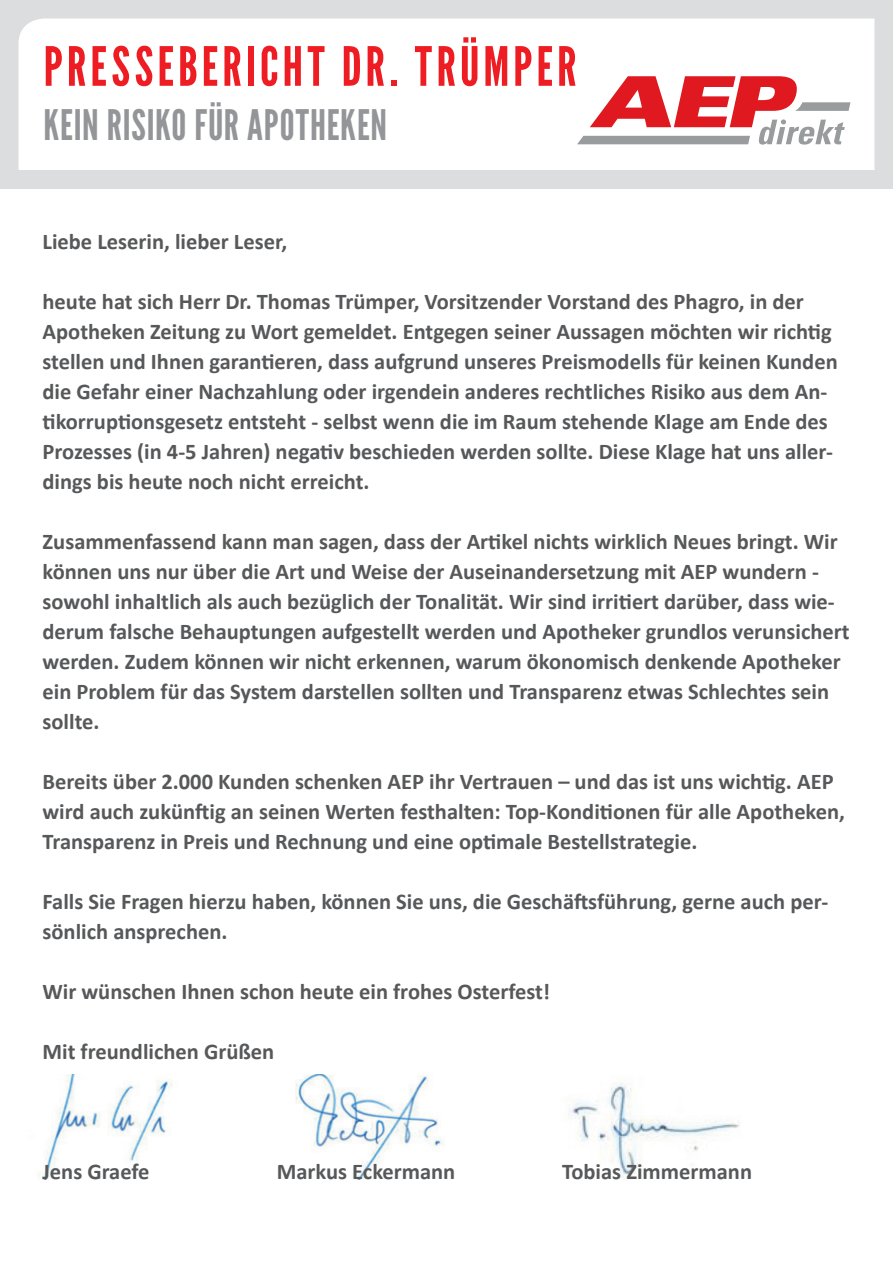
<style>
.page{position:relative;width:893px;height:1263px;background:#fff}
.page>*{position:absolute;margin:0;border:0;box-sizing:border-box;transform-origin:0 0}
.t1{font:54px "League Gothic";letter-spacing:.075em;color:#ee1d23}
.t2{font:42px "League Gothic";letter-spacing:.02em;color:#939598}
.t3{font:700 22.5px/30px "Calibri";color:#57585a}
</style>
<div class="page">
<img style="left:568px;top:1083px;width:172px;height:95px">
<img style="left:295px;top:1074px;width:148px;height:105px">
<img style="left:38px;top:1074px;width:134px;height:105px">
<div style="left:0;top:0;width:893px;height:189px;background:#dcdddf"></div>
<div style="left:19px;top:19px;width:855px;height:151px;background:#fff"></div>
<svg style="left:577px;top:76px;width:273px;height:69px;background:#e5a0a3"></svg>
<h1 class="t1" style="left:44px;top:36px;width:534px">PRESSEBERICHT DR. TRÜMPER</h1>
<h2 class="t2" style="left:44px;top:101px;width:345px">KEIN RISIKO FÜR APOTHEKEN</h2>
<p class="t3" style="left:43px;top:227px;width:246px">Liebe Leserin, lieber Leser,</p>
<p class="t3" style="left:43px;top:287px;width:797px">heute hat sich Herr Dr. Thomas Trümper, Vorsitzender Vorstand des Phagro, in der Apotheken Zeitung zu Wort gemeldet. Entgegen seiner Aussagen möchten wir richtig stellen und Ihnen garantieren, dass aufgrund unseres Preismodells für keinen Kunden die Gefahr einer Nachzahlung oder irgendein anderes rechtliches Risiko aus dem An&shy;tikorruptionsgesetz entsteht - selbst wenn die im Raum stehende Klage am Ende des Prozesses (in 4-5 Jahren) negativ beschieden werden sollte. Diese Klage hat uns aller&shy;dings bis heute noch nicht erreicht.</p>
<p class="t3" style="left:43px;top:526px;width:809px">Zusammenfassend kann man sagen, dass der Artikel nichts wirklich Neues bringt. Wir können uns nur über die Art und Weise der Auseinandersetzung mit AEP wundern - sowohl inhaltlich als auch bezüglich der Tonalität. Wir sind irritiert darüber, dass wie&shy;derum falsche Behauptungen aufgestellt werden und Apotheker grundlos verunsichert werden. Zudem können wir nicht erkennen, warum ökonomisch denkende Apotheker ein Problem für das System darstellen sollten und Transparenz etwas Schlechtes sein sollte.</p>
<p class="t3" style="left:43px;top:766px;width:804px">Bereits über 2.000 Kunden schenken AEP ihr Vertrauen – und das ist uns wichtig. AEP wird auch zukünftig an seinen Werten festhalten: Top-Konditionen für alle Apotheken,<br>Transparenz in Preis und Rechnung und eine optimale Bestellstrategie.</p>
<p class="t3" style="left:43px;top:886px;width:787px">Falls Sie Fragen hierzu haben, können Sie uns, die Geschäftsführung, gerne auch per&shy;sönlich ansprechen.</p>
<p class="t3" style="left:43px;top:976px;width:509px">Wir wünschen Ihnen schon heute ein frohes Osterfest!</p>
<p class="t3" style="left:43px;top:1036px;width:233px">Mit freundlichen Grüßen</p>
<p class="t3" style="left:43px;top:1156px;width:109px">Jens Graefe</p>
<p class="t3" style="left:277px;top:1156px;width:180px">Markus Eckermann</p>
<p class="t3" style="left:562px;top:1156px;width:191px">Tobias Zimmermann</p>
</div>
